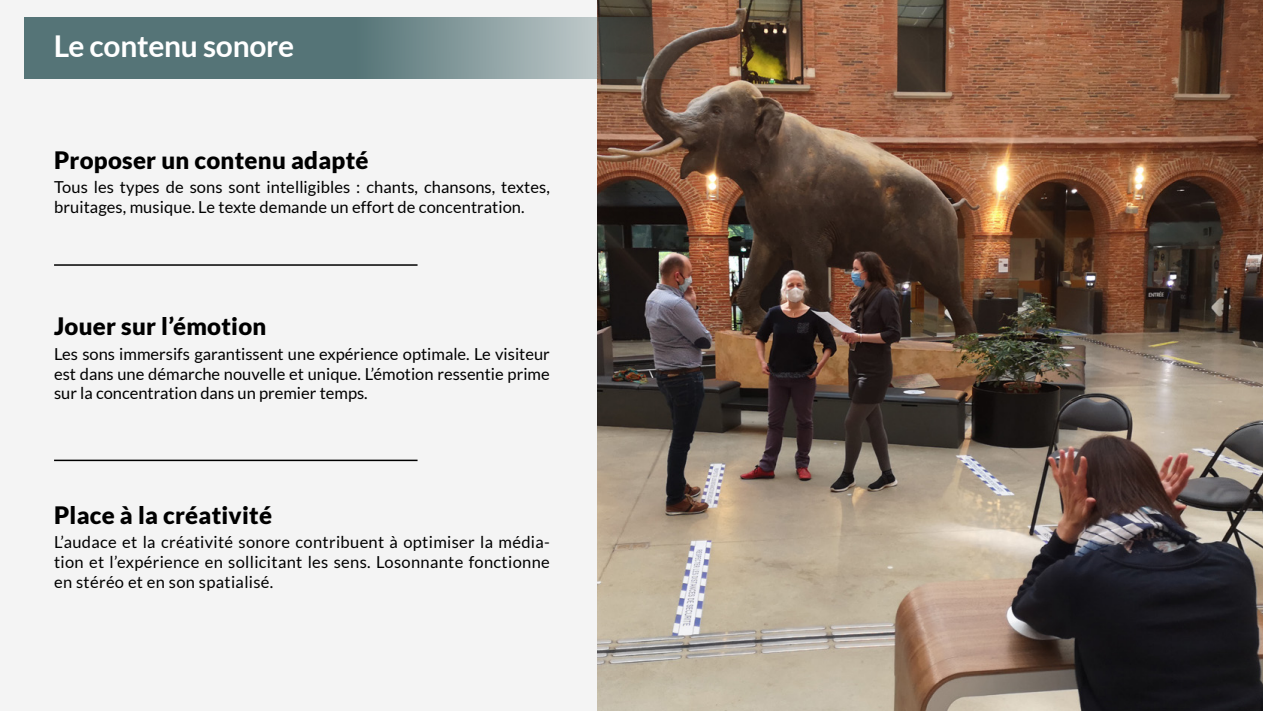
<style>
.page{position:relative;width:1263px;height:711px;background:#fff}
.page>*{position:absolute;margin:0;border:0;box-sizing:border-box;transform-origin:0 0}
.t1{font:700 30px "Lato";letter-spacing:-.01em;color:#fff}
.t2{font:900 24px "Lato";letter-spacing:.01em;color:#000}
.t3{font:16.5px/19.8px "Lato";letter-spacing:.005em;color:#000;text-align:justify}
</style>
<div class="page">
<div style="left:0;top:0;width:1263px;height:710px;background:#f4f4f4"></div>
<img style="left:597px;top:0;width:666px;height:710px">
<svg style="left:24px;top:17px;width:873px;height:62px;background:#727770"></svg>
<hr style="left:54px;top:264px;width:363px;height:1px;background:#000">
<hr style="left:54px;top:459px;width:363px;height:2px;background:#000">
<h1 class="t1" style="left:54px;top:29px;width:242px">Le contenu sonore</h1>
<h2 class="t2" style="left:54px;top:146px;width:316px">Proposer un contenu adapté</h2>
<p class="t3" style="left:54px;top:177px;width:497px">Tous les types de sons sont intelligibles : chants, chansons, textes, bruitages, musique. Le texte demande un effort de concentration.</p>
<h2 class="t2" style="left:54px;top:312px;width:214px">Jouer sur l’émotion</h2>
<p class="t3" style="left:54px;top:343px;width:497px">Les sons immersifs garantissent une expérience optimale. Le visiteur est dans une démarche nouvelle et unique. L’émotion ressentie prime sur la concentration dans un premier temps.</p>
<h2 class="t2" style="left:54px;top:500px;width:219px">Place à la créativité</h2>
<p class="t3" style="left:54px;top:531px;width:497px">L’audace et la créativité sonore contribuent à optimiser la média&shy;tion et l’expérience en sollicitant les sens. Losonnante fonctionne en stéréo et en son spatialisé.</p>
</div>
